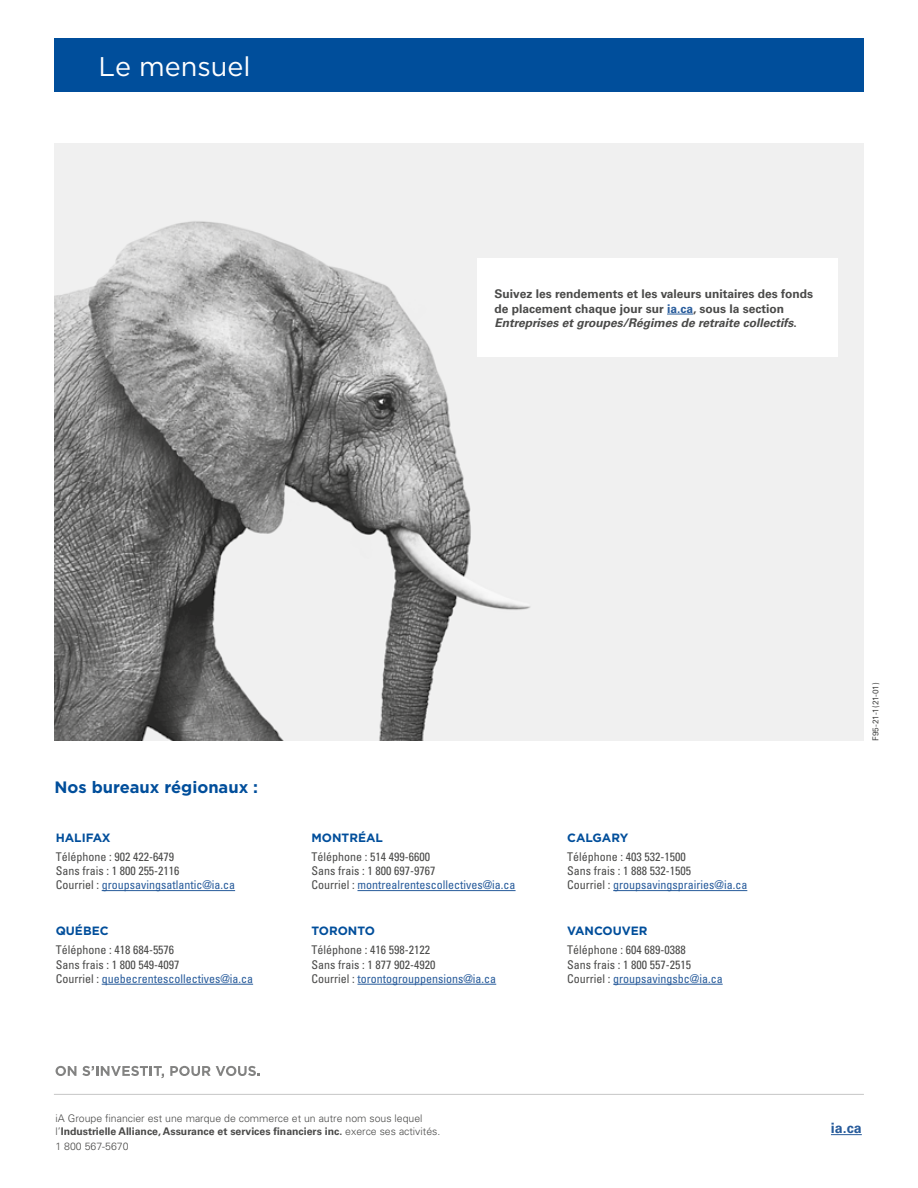
<style>
.page{position:relative;width:918px;height:1188px;background:#fff}
.page>*{position:absolute;margin:0;border:0;box-sizing:border-box;transform-origin:0 0}
.t1{font:27px "Gotham";color:#fff}
.t2{font:700 16.5px "Gotham";color:#004e9b}
.t3{font:700 14.25px "Univers";color:#275b9b}
.t4{font:condensed 12px "Univers";color:#4a4a49}
.t5{font:condensed 12px "Univers";color:#275b9b}
.t6{font:700 12px/14.4px "Univers";color:#4a4a49}
.t7{font:700 12px "Gotham";color:#004e9b}
.t8{font:300 10.5px/12.8px "Univers";color:#4a4a49}
.t9{font:8.25px "Univers";color:#4a4a49}
.s1{color:#275b9b}
.s2{font-style:italic}
.s3{color:#4a4a49}
.s4{font-weight:700}
</style>
<div class="page">
<div style="left:54px;top:38px;width:810px;height:54px;background:#004e9b"></div>
<img style="left:54px;top:144px;width:810px;height:596px">
<hr style="left:102px;top:890px;width:133px;height:1px;background:#275b9b">
<hr style="left:102px;top:984px;width:151px;height:1px;background:#275b9b">
<hr style="left:357px;top:890px;width:159px;height:1px;background:#275b9b">
<hr style="left:357px;top:984px;width:139px;height:1px;background:#275b9b">
<hr style="left:613px;top:890px;width:134px;height:1px;background:#275b9b">
<hr style="left:613px;top:984px;width:110px;height:1px;background:#275b9b">
<hr style="left:54px;top:1094px;width:810px;height:1px;background:#c6c6c6">
<hr style="left:831px;top:1134px;width:31px;height:1px;background:#275b9b">
<svg style="left:56px;top:1066px;width:20px;height:10px"></svg>
<svg style="left:82px;top:1066px;width:82px;height:12px"></svg>
<svg style="left:170px;top:1066px;width:90px;height:10px"></svg>
<div style="left:477px;top:259px;width:360px;height:98px;background:#fff"></div>
<svg style="left:667px;top:314px;width:26px;height:1px"></svg>
<h1 class="t1" style="left:99px;top:49px;width:153px">Le mensuel</h1>
<p class="t6" style="left:495px;top:287px;width:320px">Suivez les rendements et les valeurs unitaires des fonds de placement chaque jour sur <span class="s1">ia.ca</span>, sous la section<br><span class="s2">Entreprises et groupes/Régimes de retraite collectifs</span>.</p>
<h2 class="t2" style="left:54px;top:776px;width:205px">Nos bureaux régionaux :</h2>
<h2 class="t7" style="left:56px;top:829px;width:56px">HALIFAX</h2>
<p class="t4" style="left:56px;top:849px;width:120px">Téléphone : 902 422-6479</p>
<p class="t4" style="left:56px;top:863px;width:125px">Sans frais : 1 800 255-2116</p>
<p class="t5" style="left:56px;top:878px;width:181px"><span class="s3">Courriel :</span> groupsavingsatlantic@ia.ca</p>
<h2 class="t7" style="left:56px;top:923px;width:54px">QUÉBEC</h2>
<p class="t4" style="left:56px;top:942px;width:120px">Téléphone : 418 684-5576</p>
<p class="t4" style="left:56px;top:957px;width:125px">Sans frais : 1 800 549-4097</p>
<p class="t5" style="left:56px;top:971px;width:199px"><span class="s3">Courriel :</span> quebecrentescollectives@ia.ca</p>
<h2 class="t7" style="left:311px;top:829px;width:73px">MONTRÉAL</h2>
<p class="t4" style="left:311px;top:849px;width:120px">Téléphone : 514 499-6600</p>
<p class="t4" style="left:311px;top:863px;width:125px">Sans frais : 1 800 697-9767</p>
<p class="t5" style="left:311px;top:878px;width:206px"><span class="s3">Courriel :</span> montrealrentescollectives@ia.ca</p>
<h2 class="t7" style="left:311px;top:923px;width:65px">TORONTO</h2>
<p class="t4" style="left:311px;top:942px;width:120px">Téléphone : 416 598-2122</p>
<p class="t4" style="left:311px;top:957px;width:125px">Sans frais : 1 877 902-4920</p>
<p class="t5" style="left:311px;top:971px;width:186px"><span class="s3">Courriel :</span> torontogrouppensions@ia.ca</p>
<p class="t8" style="left:56px;top:1112px;width:386px">iA Groupe financier est une marque de commerce et un autre nom sous lequel l’<span class="s4">Industrielle Alliance, Assurance et services financiers inc.</span> exerce ses activités.</p>
<p class="t8" style="left:56px;top:1140px;width:74px">1 800 567-5670</p>
<h2 class="t7" style="left:567px;top:829px;width:63px">CALGARY</h2>
<p class="t4" style="left:567px;top:849px;width:120px">Téléphone : 403 532-1500</p>
<p class="t4" style="left:567px;top:863px;width:125px">Sans frais : 1 888 532-1505</p>
<p class="t5" style="left:567px;top:878px;width:182px"><span class="s3">Courriel :</span> groupsavingsprairies@ia.ca</p>
<h2 class="t7" style="left:567px;top:923px;width:82px">VANCOUVER</h2>
<p class="t4" style="left:567px;top:942px;width:120px">Téléphone : 604 689-0388</p>
<p class="t4" style="left:567px;top:957px;width:125px">Sans frais : 1 800 557-2515</p>
<p class="t5" style="left:567px;top:971px;width:157px"><span class="s3">Courriel :</span> groupsavingsbc@ia.ca</p>
<p class="t9" style="left:871px;top:741px;width:60px;rotate:-90deg">F95-21-1(21-01)</p>
<p class="t3" style="left:831px;top:1120px;width:32px">ia.ca</p>
</div>
